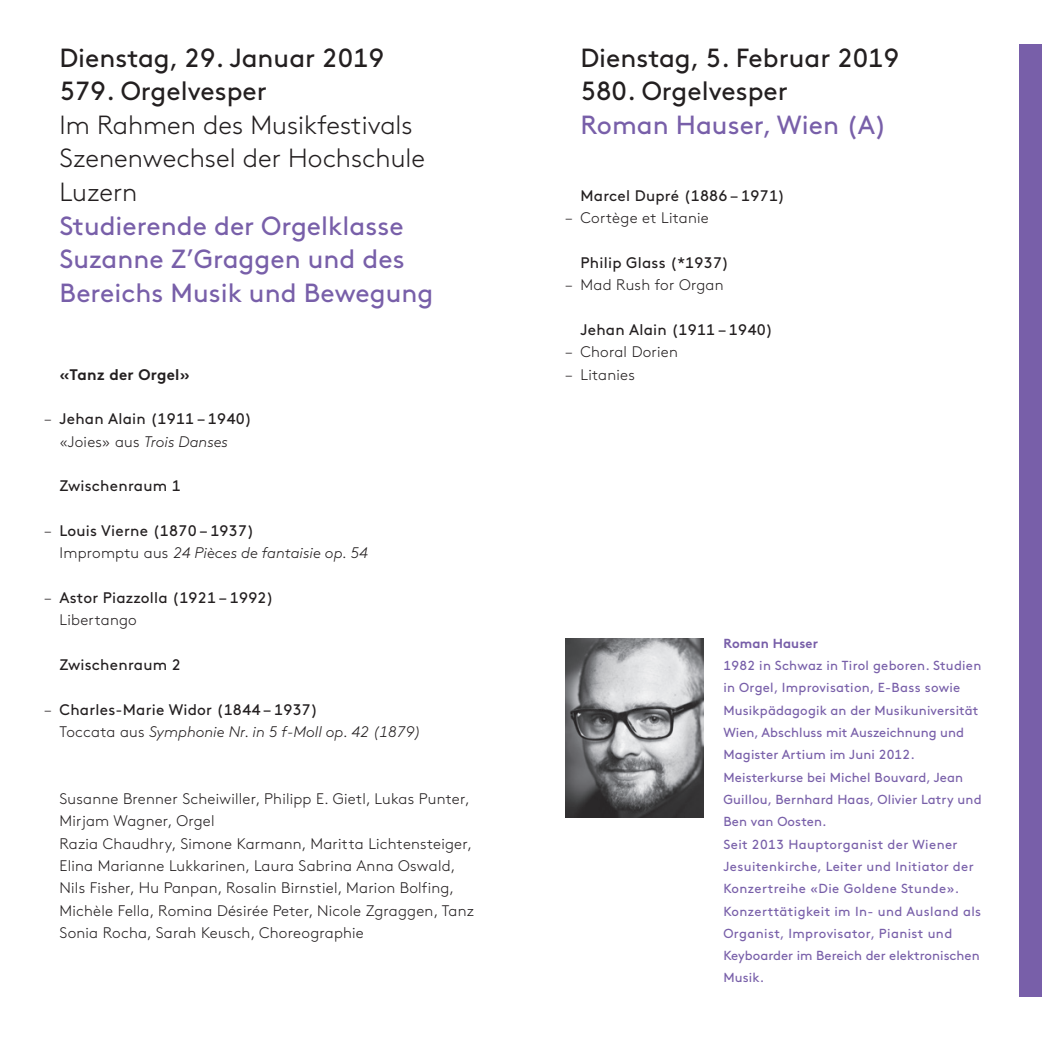
<style>
.page{position:relative;width:1042px;height:1042px;background:#fff}
.page>*{position:absolute;margin:0;border:0;box-sizing:border-box;transform-origin:0 0}
.t1{font:26.25px/33.4px "Brown Pro";color:#785fa9}
.t2{font:26.25px/33.4px "Brown Pro";color:#231f20}
.t3{font:300 26.25px/33.4px "Brown Pro";color:#231f20}
.t4{font:300 15.4px/22.4px "Brown Pro";letter-spacing:.015em;color:#231f20}
.t5{font:15.4px/22.4px "Brown Pro";letter-spacing:.015em;color:#231f20}
.t6{font:italic 300 15.4px/22.4px "Brown Pro";color:#231f20}
.t7{font:700 15.4px "Brown Pro";letter-spacing:.015em;color:#231f20}
.t8{font:13.12px/22.4px "Brown Pro";letter-spacing:.01em;color:#785fa9}
.t9{font:700 13.12px "Brown Pro";letter-spacing:.01em;color:#785fa9}
.s1{font-weight:300}
.s2{font-weight:300;font-style:italic}
.s3{font-weight:400;font-style:normal}
.s4{font-style:normal}
</style>
<div class="page">
<div style="left:1019px;top:45px;width:23px;height:952px;background:#785fa9"></div>
<img style="left:566px;top:638px;width:137px;height:179px">
<h1 class="t2" style="left:60px;top:39px;width:326px">Dienstag, 29. Januar 2019<br>579. Orgelvesper</h1>
<h1 class="t3" style="left:60px;top:106px;width:367px">Im Rahmen des Musikfestivals<br>Szenenwechsel der Hochschule<br>Luzern</h1>
<h1 class="t1" style="left:60px;top:206px;width:375px">Studierende der Orgelklasse<br>Suzanne Z’Graggen und des<br>Bereichs Musik und Bewegung</h1>
<p class="t4" style="left:45px;top:407px;width:8px">–</p>
<p class="t4" style="left:45px;top:518px;width:8px">–</p>
<p class="t4" style="left:45px;top:585px;width:8px">–</p>
<p class="t4" style="left:45px;top:697px;width:8px">–</p>
<p class="t7" style="left:60px;top:362px;width:132px">«Tanz der Orgel»</p>
<p class="t5" style="left:60px;top:406px;width:194px">Jehan Alain (1911 – 1940) <span class="s1">«Joies» aus</span> <span class="s2">Trois Danses</span></p>
<p class="t5" style="left:60px;top:473px;width:123px">Zwischenraum 1</p>
<p class="t6" style="left:60px;top:518px;width:310px"><span class="s3">Louis Vierne (1870 – 1937)<br></span><span class="s4">Impromptu aus</span> 24 Pièces de fantaisie op. 54</p>
<p class="t5" style="left:60px;top:585px;width:216px">Astor Piazzolla (1921 – 1992)</p>
<p class="t4" style="left:60px;top:607px;width:79px">Libertango</p>
<p class="t5" style="left:60px;top:652px;width:123px">Zwischenraum 2</p>
<p class="t6" style="left:60px;top:697px;width:363px"><span class="s3">Charles-Marie Widor (1844 – 1937)<br></span><span class="s4">Toccata aus</span> Symphonie Nr. in 5 f-Moll op. 42 (1879)</p>
<p class="t4" style="left:60px;top:786px;width:416px">Susanne Brenner Scheiwiller, Philipp E. Gietl, Lukas Punter, Mirjam Wagner, Orgel<br>Razia Chaudhry, Simone Karmann, Maritta Lichtensteiger, Elina Marianne Lukkarinen, Laura Sabrina Anna Oswald, Nils Fisher, Hu Panpan, Rosalin Birnstiel, Marion Bolfing, Michèle Fella, Romina Désirée Peter, Nicole Zgraggen, Tanz Sonia Rocha, Sarah Keusch, Choreographie</p>
<h1 class="t2" style="left:580px;top:39px;width:320px">Dienstag, 5. Februar 2019<br>580. Orgelvesper</h1>
<h1 class="t1" style="left:580px;top:106px;width:308px">Roman Hauser, Wien (A)</h1>
<p class="t4" style="left:566px;top:206px;width:8px">–</p>
<p class="t4" style="left:566px;top:273px;width:8px">–</p>
<p class="t4" style="left:566px;top:340px;width:8px">– –</p>
<p class="t5" style="left:580px;top:183px;width:206px">Marcel Dupré (1886 – 1971)</p>
<p class="t4" style="left:580px;top:206px;width:130px">Cortège et Litanie</p>
<p class="t5" style="left:580px;top:250px;width:150px">Philip Glass (*1937)</p>
<p class="t4" style="left:580px;top:273px;width:144px">Mad Rush for Organ</p>
<p class="t5" style="left:580px;top:317px;width:194px">Jehan Alain (1911 – 1940)</p>
<p class="t4" style="left:580px;top:340px;width:99px">Choral Dorien<br>Litanies</p>
<p class="t9" style="left:723px;top:632px;width:96px">Roman Hauser</p>
<p class="t8" style="left:723px;top:653px;width:260px">1982 in Schwaz in Tirol geboren. Studien in Orgel, Improvisation, E-Bass sowie Musikpädagogik an der Musikuniversität Wien, Abschluss mit Auszeichnung und Magister Artium im Juni 2012.<br>Meisterkurse bei Michel Bouvard, Jean Guillou, Bernhard Haas, Olivier Latry und Ben van Oosten.<br>Seit 2013 Hauptorganist der Wiener Jesuitenkirche, Leiter und Initiator der Konzertreihe «Die Goldene Stunde».<br>Konzerttätigkeit im In- und Ausland als Organist, Improvisator, Pianist und Keyboarder im Bereich der elektronischen Musik.</p>
</div>
